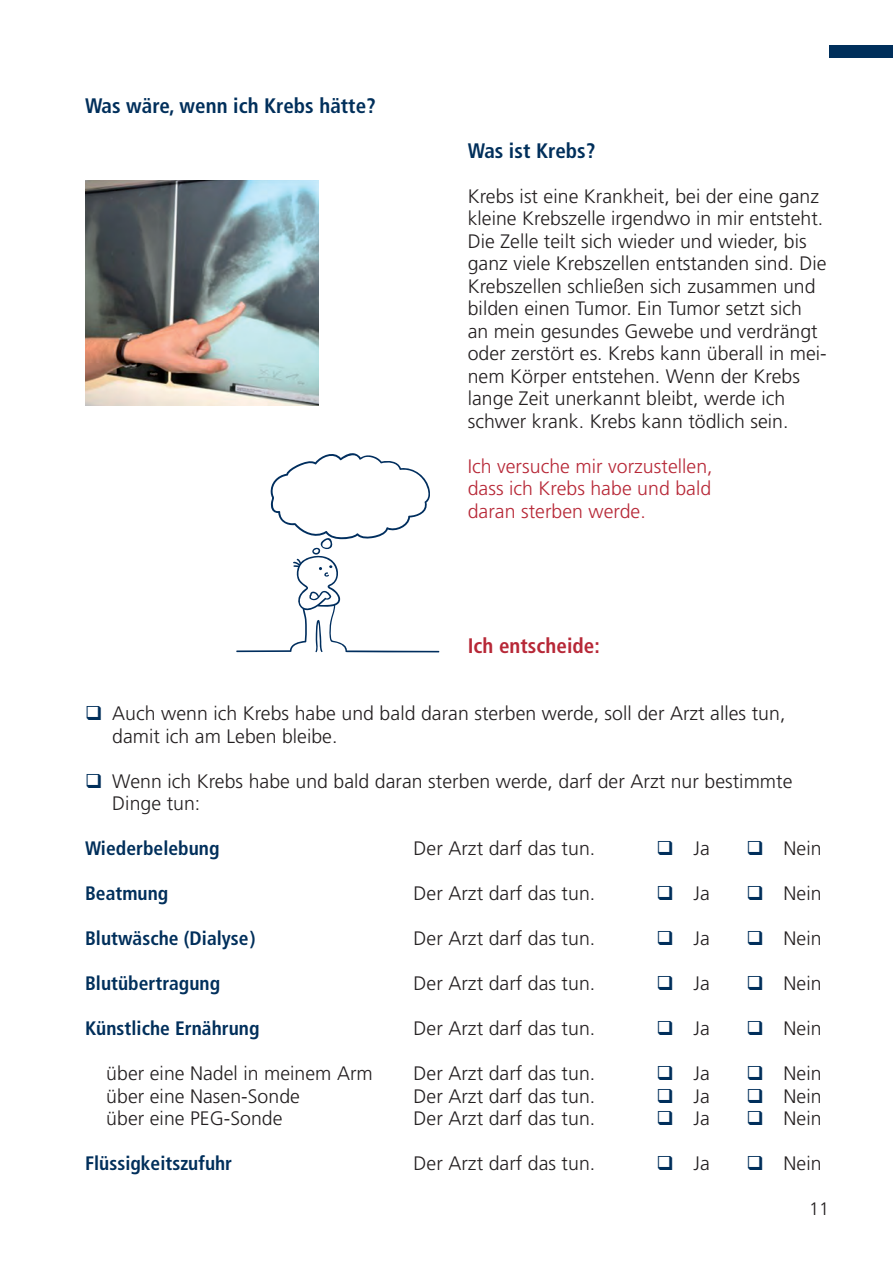
<style>
.page{position:relative;width:893px;height:1263px;background:#fff}
.page>*{position:absolute;margin:0;border:0;box-sizing:border-box;transform-origin:0 0}
.t1{font:700 condensed 21px "Frutiger";color:#002f5b}
.t2{font:700 condensed 21px "Frutiger";color:#b72837}
.t3{font:300 19.5px/22.5px "Frutiger";color:#231f20}
.t4{font:700 condensed 19.5px "Frutiger";color:#002f5b}
.t5{font:300 19.5px/22.5px "Frutiger";color:#b72837;text-align:justify}
.t6{font:300 18px "Frutiger";color:#231f20}
.s1{color:#002f5b}
</style>
<div class="page">
<svg style="left:236px;top:453px;width:204px;height:199px"></svg>
<img style="left:85px;top:180px;width:234px;height:225px">
<div style="left:829px;top:45px;width:64px;height:13px;background:#002f5b"></div>
<p class="t1" style="left:85px;top:93px;width:292px">Was wäre, wenn ich Krebs hätte?</p>
<p class="t1" style="left:468px;top:138px;width:129px">Was ist Krebs?</p>
<p class="t3" style="left:468px;top:184px;width:360px">Krebs ist eine Krankheit, bei der eine ganz kleine Krebszelle irgendwo in mir entsteht.<br>Die Zelle teilt sich wieder und wieder, bis ganz viele Krebszellen entstanden sind. Die Krebszellen schließen sich zusammen und bilden einen Tumor. Ein Tumor setzt sich an mein gesundes Gewebe und verdrängt oder zerstört es. Krebs kann überall in mei&shy;nem Körper entstehen. Wenn der Krebs lange Zeit unerkannt bleibt, werde ich schwer krank. Krebs kann tödlich sein.</p>
<p class="t5" style="left:468px;top:455px;width:246px">Ich versuche mir vorzustellen, dass ich Krebs habe und bald daran sterben werde.</p>
<p class="t2" style="left:468px;top:633px;width:134px">Ich entscheide:</p>
<p class="t3" style="left:112px;top:702px;width:675px;text-indent:-27px"><span class="s1">❑</span> Auch wenn ich Krebs habe und bald daran sterben werde, soll der Arzt alles tun, damit ich am Leben bleibe.</p>
<p class="t3" style="left:112px;top:769px;width:682px;text-indent:-27px"><span class="s1">❑</span> Wenn ich Krebs habe und bald daran sterben werde, darf der Arzt nur bestimmte<br>Dinge tun:</p>
<p class="t4" style="left:85px;top:837px;width:136px">Wiederbelebung</p>
<p class="t3" style="left:414px;top:837px;width:183px">Der Arzt darf das tun.</p>
<p class="t3" style="left:657px;top:837px;width:55px"><span class="s1">❑</span> Ja</p>
<p class="t3" style="left:747px;top:837px;width:76px"><span class="s1">❑</span> Nein</p>
<p class="t4" style="left:85px;top:882px;width:85px">Beatmung</p>
<p class="t3" style="left:414px;top:882px;width:183px">Der Arzt darf das tun.</p>
<p class="t3" style="left:657px;top:882px;width:55px"><span class="s1">❑</span> Ja</p>
<p class="t3" style="left:747px;top:882px;width:76px"><span class="s1">❑</span> Nein</p>
<p class="t4" style="left:85px;top:927px;width:172px">Blutwäsche (Dialyse)</p>
<p class="t3" style="left:414px;top:927px;width:183px">Der Arzt darf das tun.</p>
<p class="t3" style="left:657px;top:927px;width:55px"><span class="s1">❑</span> Ja</p>
<p class="t3" style="left:747px;top:927px;width:76px"><span class="s1">❑</span> Nein</p>
<p class="t4" style="left:85px;top:972px;width:137px">Blutübertragung</p>
<p class="t3" style="left:414px;top:972px;width:183px">Der Arzt darf das tun.</p>
<p class="t3" style="left:657px;top:972px;width:55px"><span class="s1">❑</span> Ja</p>
<p class="t3" style="left:747px;top:972px;width:76px"><span class="s1">❑</span> Nein</p>
<p class="t4" style="left:85px;top:1017px;width:176px">Künstliche Ernährung</p>
<p class="t3" style="left:414px;top:1017px;width:183px">Der Arzt darf das tun.</p>
<p class="t3" style="left:657px;top:1017px;width:55px"><span class="s1">❑</span> Ja</p>
<p class="t3" style="left:747px;top:1017px;width:76px"><span class="s1">❑</span> Nein</p>
<p class="t3" style="left:106px;top:1062px;width:268px">über eine Nadel in meinem Arm</p>
<p class="t3" style="left:414px;top:1062px;width:183px">Der Arzt darf das tun.</p>
<p class="t3" style="left:657px;top:1062px;width:55px"><span class="s1">❑</span> Ja</p>
<p class="t3" style="left:747px;top:1062px;width:76px"><span class="s1">❑</span> Nein</p>
<p class="t3" style="left:106px;top:1085px;width:195px">über eine Nasen-Sonde</p>
<p class="t3" style="left:414px;top:1085px;width:183px">Der Arzt darf das tun.</p>
<p class="t3" style="left:657px;top:1085px;width:55px"><span class="s1">❑</span> Ja</p>
<p class="t3" style="left:747px;top:1085px;width:76px"><span class="s1">❑</span> Nein</p>
<p class="t3" style="left:106px;top:1107px;width:178px">über eine PEG-Sonde</p>
<p class="t3" style="left:414px;top:1107px;width:183px">Der Arzt darf das tun.</p>
<p class="t3" style="left:657px;top:1107px;width:55px"><span class="s1">❑</span> Ja</p>
<p class="t3" style="left:747px;top:1107px;width:76px"><span class="s1">❑</span> Nein</p>
<p class="t4" style="left:85px;top:1152px;width:149px">Flüssigkeitszufuhr</p>
<p class="t3" style="left:414px;top:1152px;width:183px">Der Arzt darf das tun.</p>
<p class="t3" style="left:657px;top:1152px;width:55px"><span class="s1">❑</span> Ja</p>
<p class="t3" style="left:747px;top:1152px;width:76px"><span class="s1">❑</span> Nein</p>
<p class="t6" style="left:809px;top:1199px;width:22px">11</p>
</div>
